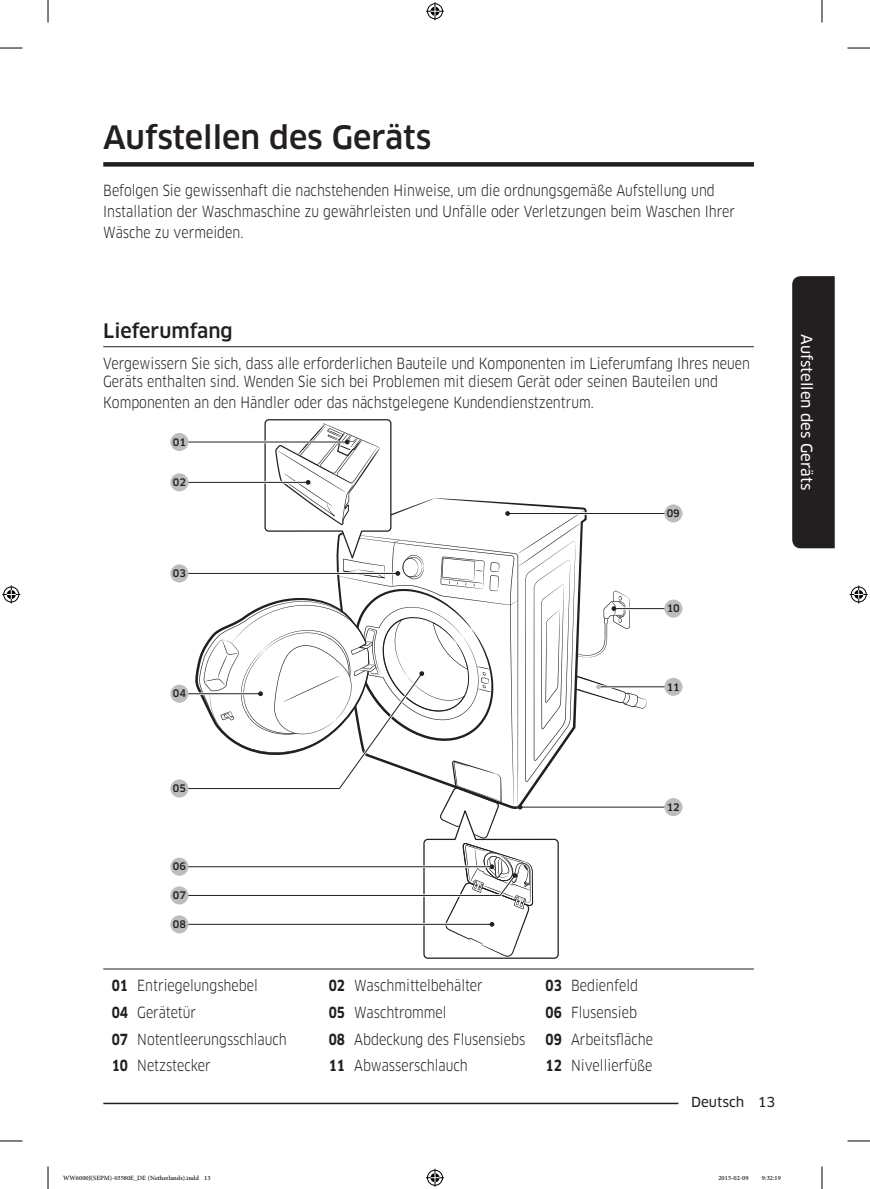
<style>
.page{position:relative;width:870px;height:1189px;background:#fff}
.page>*{position:absolute;margin:0;border:0;box-sizing:border-box;transform-origin:0 0}
.t1{font:500 31.5px "Samsung Clan Pro";color:#231f20}
.t2{font:500 19.5px "Samsung Clan Pro";color:#231f20}
.t3{font:15px/21px "Samsung Clan Pro";color:#231f20;scale:.85 1}
.t4{font:15px "Samsung Clan Pro News";color:#fff}
.t5{font:13.5px "Samsung Clan Pro News";color:#231f20}
.t6{font:500 10.2px "Samsung Clan Pro";letter-spacing:-.015em;color:#231f20}
.t7{font:9px "Adobe Arabic";color:#000}
.s1{font-weight:700}
</style>
<div class="page">
<hr style="left:103px;top:1103px;width:651px;height:1px;background:#231f20">
<div style="left:678px;top:1094px;width:97px;height:15px;background:#fff"></div>
<div style="left:792px;top:276px;width:43px;height:272px;background:#231f20"></div>
<div style="left:103px;top:162px;width:651px;height:5px;background:#231f20"></div>
<hr style="left:103px;top:346px;width:651px;height:1px;background:#231f20">
<div style="left:170px;top:433px;width:18px;height:18px;background:#bcbdc0;border-radius:50%"></div>
<div style="left:170px;top:473px;width:18px;height:18px;background:#bcbdc0;border-radius:50%"></div>
<hr style="left:520px;top:807px;width:160px;height:1px;background:#231f20">
<div style="left:664px;top:798px;width:18px;height:18px;background:#bcbdc0;border-radius:50%"></div>
<hr style="left:598px;top:686px;width:82px;height:1px;background:#231f20">
<div style="left:664px;top:678px;width:18px;height:18px;background:#bcbdc0;border-radius:50%"></div>
<hr style="left:614px;top:608px;width:66px;height:1px;background:#231f20">
<div style="left:664px;top:599px;width:18px;height:19px;background:#bcbdc0;border-radius:50%"></div>
<hr style="left:507px;top:513px;width:173px;height:1px;background:#231f20">
<div style="left:664px;top:504px;width:18px;height:18px;background:#bcbdc0;border-radius:50%"></div>
<div style="left:170px;top:564px;width:18px;height:18px;background:#bcbdc0;border-radius:50%"></div>
<div style="left:170px;top:685px;width:18px;height:18px;background:#bcbdc0;border-radius:50%"></div>
<div style="left:170px;top:858px;width:18px;height:18px;background:#bcbdc0;border-radius:50%"></div>
<div style="left:170px;top:915px;width:18px;height:18px;background:#bcbdc0;border-radius:50%"></div>
<div style="left:170px;top:886px;width:18px;height:18px;background:#bcbdc0;border-radius:50%"></div>
<div style="left:170px;top:779px;width:18px;height:18px;background:#bcbdc0;border-radius:50%"></div>
<svg style="left:177px;top:419px;width:469px;height:540px"></svg>
<hr style="left:103px;top:968px;width:217px;height:1px;background:#231f20">
<hr style="left:320px;top:968px;width:217px;height:1px;background:#231f20">
<hr style="left:537px;top:968px;width:217px;height:1px;background:#231f20">
<svg style="left:0;top:48px;width:22px;height:1px"></svg>
<svg style="left:847px;top:48px;width:23px;height:1px"></svg>
<svg style="left:0;top:1141px;width:22px;height:1px"></svg>
<svg style="left:847px;top:1141px;width:23px;height:1px"></svg>
<svg style="left:48px;top:0;width:1px;height:23px"></svg>
<svg style="left:48px;top:1166px;width:1px;height:23px"></svg>
<svg style="left:822px;top:0;width:1px;height:23px"></svg>
<svg style="left:822px;top:1166px;width:1px;height:23px"></svg>
<svg style="left:426px;top:2px;width:18px;height:18px"></svg>
<svg style="left:426px;top:1169px;width:18px;height:18px"></svg>
<svg style="left:2px;top:585px;width:18px;height:18px"></svg>
<svg style="left:850px;top:585px;width:18px;height:18px"></svg>
<h1 class="t1" style="left:103px;top:119px;width:329px">Aufstellen des Geräts</h1>
<p class="t3" style="left:103px;top:180px;width:745px">Befolgen Sie gewissenhaft die nachstehenden Hinweise, um die ordnungsgemäße Aufstellung und<br>Installation der Waschmaschine zu gewährleisten und Unfälle oder Verletzungen beim Waschen Ihrer<br>Wäsche zu vermeiden.</p>
<h2 class="t2" style="left:103px;top:319px;width:131px">Lieferumfang</h2>
<p class="t3" style="left:103px;top:354px;width:762px;line-height:18px">Vergewissern Sie sich, dass alle erforderlichen Bauteile und Komponenten im Lieferumfang Ihres neuen<br>Geräts enthalten sind. Wenden Sie sich bei Problemen mit diesem Gerät oder seinen Bauteilen und</p>
<p class="t3" style="left:103px;top:392px;width:578px">Komponenten an den Händler oder das nächstgelegene Kundendienstzentrum.</p>
<p class="t6" style="left:173px;top:436px;width:15px">01</p>
<p class="t6" style="left:173px;top:476px;width:15px">02</p>
<p class="t6" style="left:173px;top:567px;width:15px">03</p>
<p class="t6" style="left:173px;top:688px;width:15px">04</p>
<p class="t6" style="left:667px;top:507px;width:15px">09</p>
<p class="t6" style="left:667px;top:602px;width:15px">10</p>
<p class="t6" style="left:667px;top:681px;width:15px">11</p>
<p class="t4" style="left:815px;top:334px;width:157px;rotate:90deg">Aufstellen des Geräts</p>
<p class="t6" style="left:173px;top:782px;width:15px">05</p>
<p class="t6" style="left:667px;top:801px;width:15px">12</p>
<p class="t6" style="left:173px;top:861px;width:15px">06</p>
<p class="t6" style="left:173px;top:889px;width:15px">07</p>
<p class="t6" style="left:173px;top:918px;width:15px">08</p>
<p class="t3" style="left:112px;top:975px;width:173px"><span class="s1">01</span> Entriegelungshebel</p>
<p class="t3" style="left:329px;top:975px;width:183px"><span class="s1">02</span> Waschmittelbehälter</p>
<p class="t3" style="left:545px;top:975px;width:110px"><span class="s1">03</span> Bedienfeld</p>
<p class="t3" style="left:112px;top:1002px;width:101px"><span class="s1">04</span> Gerätetür</p>
<p class="t3" style="left:329px;top:1002px;width:140px"><span class="s1">05</span> Waschtrommel</p>
<p class="t3" style="left:545px;top:1002px;width:109px"><span class="s1">06</span> Flusensieb</p>
<p class="t3" style="left:112px;top:1029px;width:207px"><span class="s1">07</span> Notentleerungsschlauch</p>
<p class="t3" style="left:329px;top:1029px;width:233px"><span class="s1">08</span> Abdeckung des Flusensiebs</p>
<p class="t3" style="left:545px;top:1029px;width:128px"><span class="s1">09</span> Arbeitsfläche</p>
<p class="t3" style="left:112px;top:1055px;width:118px"><span class="s1">10</span> Netzstecker</p>
<p class="t3" style="left:329px;top:1055px;width:165px"><span class="s1">11</span> Abwasserschlauch</p>
<p class="t3" style="left:545px;top:1055px;width:127px"><span class="s1">12</span> Nivellierfüße</p>
<p class="t5" style="left:691px;top:1094px;width:85px">Deutsch 13</p>
<p class="t7" style="left:63px;top:1171px;width:149px">WW6000J(SEPM)-03580E_DE (Netherlands).indd 13</p>
<p class="t7" style="left:718px;top:1171px;width:32px">2015-02-09</p>
<p class="t7" style="left:762px;top:1171px;width:20px">9:32:19</p>
</div>
